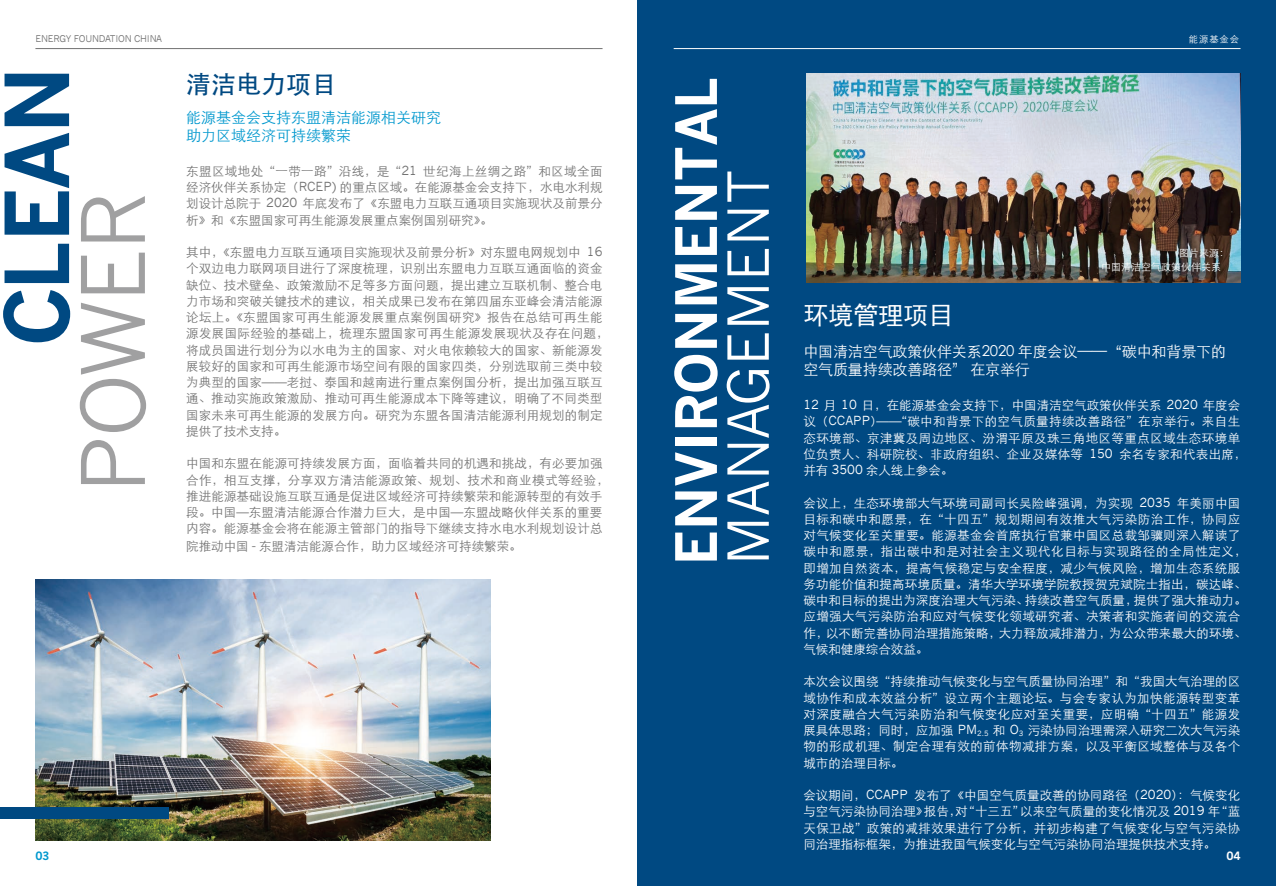
<style>
.page{position:relative;width:1276px;height:886px;background:#fff}
.page>*{position:absolute;margin:0;border:0;box-sizing:border-box;transform-origin:0 0}
.t1{font:700 86.38px "M News Gothic";letter-spacing:-.025em;color:#004982}
.t2{font:86.38px "News Gothic";letter-spacing:-.025em;color:#a0a0a1}
.t3{font:700 55.88px "M News Gothic";color:#fff}
.t4{font:55.88px "News Gothic";color:#fff}
.t5{font:25px "ST Heiti";color:#004982}
.t6{font:25px "Sim Hei";color:#fff}
.t7{font:15px/18px "ST Xihei";letter-spacing:-.01em;color:#fff}
.t8{font:15px/18px "ST Xihei";color:#0098ce}
.t9{font:12.5px/16.2px "ST Xihei";letter-spacing:.03em;color:#fff}
.t10{font:12.5px/16.2px "ST Xihei";letter-spacing:.01em;color:#727272}
.t11{font:700 11.25px "M News Gothic";color:#0098ce}
.t12{font:700 11.25px "M News Gothic";color:#fff}
.t13{font:10px/13.8px "ST Xihei";color:#fff}
.t14{font:9.25px "News Gothic";letter-spacing:-.025em;color:#727272}
.t15{font:9.25px "ST Xihei";letter-spacing:.1em;color:#fff}
.s1{font-family:"News Gothic"}
</style>
<div class="page">
<div style="left:637px;top:0;width:639px;height:886px;background:#004982"></div>
<img style="left:35px;top:579px;width:455px;height:261px">
<div style="left:0;top:807px;width:169px;height:12px;background:#004982"></div>
<img style="left:806px;top:73px;width:434px;height:210px">
<img style="left:1097px;top:244px;width:134px;height:36px">
<hr style="left:35px;top:48px;width:567px;height:1px;background:#727272">
<hr style="left:673px;top:48px;width:567px;height:1px;background:#fff">
<p class="t14" style="left:35px;top:33px;width:128px">ENERGY FOUNDATION CHINA</p>
<h1 class="t1" style="left:-15px;top:346px;width:281px;rotate:-90deg">CLEAN</h1>
<h1 class="t2" style="left:62px;top:493px;width:302px;rotate:-90deg">POWER</h1>
<h3 class="t5" style="left:186px;top:71px;width:151px">清洁电力项目</h3>
<p class="t8" style="left:186px;top:108px;width:256px">能源基金会支持东盟清洁能源相关研究助力区域经济可持续繁荣</p>
<p class="t10" style="left:186px;top:162px;width:418px;text-align:justify">东盟区域地处 <span class="s1">“</span>一带一路<span class="s1">”</span> 沿线，是 <span class="s1">“21</span> 世纪海上丝绸之路<span class="s1">”</span> 和区域全面经济伙伴关系协定（<span class="s1">RCEP)</span> 的重点区域。在能源基金会支持下，水电水利规划设计总院于 <span class="s1">2020</span> 年底发布了《东盟电力互联互通项目实施现状及前景分析》和《东盟国家可再生能源发展重点案例国别研究》。</p>
<p class="t10" style="left:186px;top:243px;width:424px">其中，《东盟电力互联互通项目实施现状及前景分析》对东盟电网规划中 <span class="s1">16</span>个双边电力联网项目进行了深度梳理，识别出东盟电力互联互通面临的资金缺位、技术壁垒、政策激励不足等多方面问题，提出建立互联机制、整合电力市场和突破关键技术的建议，相关成果已发布在第四届东亚峰会清洁能源论坛上。《东盟国家可再生能源发展重点案例国研究》报告在总结可再生能源发展国际经验的基础上，梳理东盟国家可再生能源发展现状及存在问题，将成员国进行划分为以水电为主的国家、对火电依赖较大的国家、新能源发展较好的国家和可再生能源市场空间有限的国家四类，分别选取前三类中较为典型的国家<span class="s1">——</span>老挝、泰国和越南进行重点案例国分析，提出加强互联互通、推动实施政策激励、推动可再生能源成本下降等建议，明确了不同类型国家未来可再生能源的发展方向。研究为东盟各国清洁能源利用规划的制定提供了技术支持。</p>
<p class="t10" style="left:186px;top:454px;width:424px">中国和东盟在能源可持续发展方面，面临着共同的机遇和挑战，有必要加强合作，相互支撑，分享双方清洁能源政策、规划、技术和商业模式等经验，推进能源基础设施互联互通是促进区域经济可持续繁荣和能源转型的有效手段。中国<span class="s1">—</span>东盟清洁能源合作潜力巨大，是中国<span class="s1">—</span>东盟战略伙伴关系的重要内容。能源基金会将在能源主管部门的指导下继续支持水电水利规划设计总</p>
<p class="t10" style="left:186px;top:537px;width:337px">院推动中国 - 东盟清洁能源合作，助力区域经济可持续繁荣。</p>
<p class="t11" style="left:35px;top:849px;width:15px">03</p>
<h2 class="t3" style="left:663px;top:565px;width:490px;rotate:-90deg">ENVIRONMENTAL</h2>
<h2 class="t4" style="left:715px;top:565px;width:397px;rotate:-90deg">MANAGEMENT</h2>
<p class="t15" style="left:1189px;top:32px;width:52px">能源基金会</p>
<h3 class="t6" style="left:803px;top:302px;width:151px">环境管理项目</h3>
<p class="t13" style="left:1101px;top:246px;width:130px;text-indent:78px">图片来源：中国清洁空气政策伙伴关系</p>
<p class="t7" style="left:803px;top:341px;width:424px">中国清洁空气政策伙伴关系2020 年度会议——“碳中和背景下的空气质量持续改善路径” 在京举行</p>
<p class="t9" style="left:803px;top:396px;width:444px"><span class="s1">12</span> 月 <span class="s1">10</span> 日，在能源基金会支持下，中国清洁空气政策伙伴关系 <span class="s1">2020</span> 年度会议（<span class="s1">CCAPP</span>）<span class="s1">——“</span>碳中和背景下的空气质量持续改善路径<span class="s1">”</span> 在京举行。来自生态环境部、京津冀及周边地区、汾渭平原及珠三角地区等重点区域生态环境单位负责人、科研院校、非政府组织、企业及媒体等 <span class="s1">150</span> 余名专家和代表出席，并有 <span class="s1">3500</span> 余人线上参会。</p>
<p class="t9" style="left:803px;top:494px;width:445px">会议上，生态环境部大气环境司副司长吴险峰强调，为实现 <span class="s1">2035</span> 年美丽中国目标和碳中和愿景，在 <span class="s1">“</span>十四五<span class="s1">”</span> 规划期间有效推大气污染防治工作，协同应对气候变化至关重要。能源基金会首席执行官兼中国区总裁邹骥则深入解读了碳中和愿景，指出碳中和是对社会主义现代化目标与实现路径的全局性定义，即增加自然资本，提高气候稳定与安全程度，减少气候风险，增加生态系统服务功能价值和提高环境质量。清华大学环境学院教授贺克斌院士指出，碳达峰、碳中和目标的提出为深度治理大气污染、持续改善空气质量，提供了强大推动力。应增强大气污染防治和应对气候变化领域研究者、决策者和实施者间的交流合作，以不断完善协同治理措施策略，大力释放减排潜力，为公众带来最大的环境、气候和健康综合效益。</p>
<p class="t9" style="left:803px;top:672px;width:438px;text-align:justify">本次会议围绕 <span class="s1">“</span>持续推动气候变化与空气质量协同治理<span class="s1">”</span> 和 <span class="s1">“</span>我国大气治理的区域协作和成本效益分析<span class="s1">”</span> 设立两个主题论坛。与会专家认为加快能源转型变革对深度融合大气污染防治和气候变化应对至关重要，应明确 <span class="s1">“</span>十四五<span class="s1">”</span> 能源发展具体思路；同时，应加强 <span class="s1">PM</span><sub>2.5</sub> 和 <span class="s1">O</span><sub>3</sub> 污染协同治理需深入研究二次大气污染物的形成机理、制定合理有效的前体物减排方案，以及平衡区域整体与及各个城市的治理目标。</p>
<p class="t9" style="left:803px;top:786px;width:438px;text-align:justify">会议期间，<span class="s1">CCAPP</span> 发布了《中国空气质量改善的协同路径（<span class="s1">2020</span>）：气候变化与空气污染协同治理》报告，对<span class="s1">“</span>十三五<span class="s1">”</span>以来空气质量的变化情况及 <span class="s1">2019</span> 年<span class="s1">“</span>蓝天保卫战<span class="s1">”</span> 政策的减排效果进行了分析，并初步构建了气候变化与空气污染协同治理指标框架，为推进我国气候变化与空气污染协同治理提供技术支持。</p>
<p class="t12" style="left:1226px;top:849px;width:15px">04</p>
</div>
